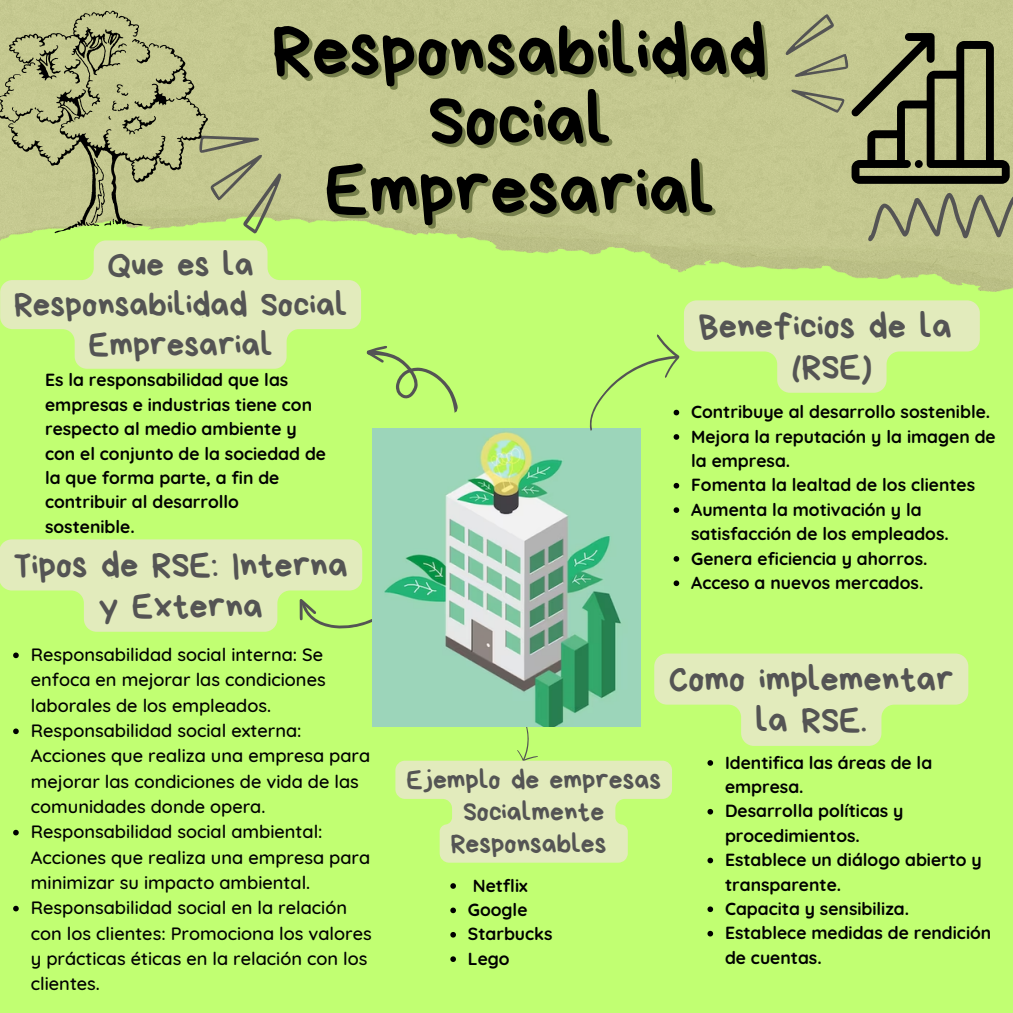
<style>
.page{position:relative;width:1013px;height:1013px;background:#fff}
.page>*{position:absolute;margin:0;border:0;box-sizing:border-box;transform-origin:0 0}
.t1{font:73.75px "Bryndan Write";color:#000}
.t2{font:36.25px/41.2px "Bryndan Write";color:#545454;text-align:center}
.t3{font:34.75px/39.6px "Bryndan Write";color:#545454;text-align:center}
.t4{font:27.5px/31.9px "Bryndan Write";color:#545454;text-align:center}
.t5{font:500 18.12px/25.2px "Quicksand";color:#000}
.t6{font:700 17.5px/24.4px "Quicksand";color:#000}
</style>
<div class="page">
<div style="left:0;top:0;width:1012px;height:1012px;background:#c1ff72"></div>
<img style="left:0;top:0;width:1012px;height:291px">
<svg style="left:868px;top:193px;width:144px;height:48px;background:#acaf82"></svg>
<svg style="left:366px;top:346px;width:92px;height:67px"></svg>
<img style="left:372px;top:428px;width:268px;height:298px">
<svg style="left:0;top:11px;width:304px;height:228px;background:#b6bd83"></svg>
<svg style="left:774px;top:12px;width:235px;height:172px;background:#9ea174"></svg>
<svg style="left:0;top:240px;width:361px;height:129px;fill:#e2ebbc"></svg>
<svg style="left:0;top:539px;width:419px;height:97px"></svg>
<svg style="left:13px;top:652px;width:6px;height:6px"></svg>
<svg style="left:13px;top:728px;width:6px;height:6px"></svg>
<svg style="left:13px;top:829px;width:6px;height:6px"></svg>
<svg style="left:13px;top:905px;width:6px;height:6px"></svg>
<svg style="left:579px;top:300px;width:400px;height:147px"></svg>
<svg style="left:673px;top:483px;width:6px;height:5px"></svg>
<svg style="left:673px;top:507px;width:6px;height:6px"></svg>
<svg style="left:673px;top:556px;width:6px;height:5px"></svg>
<svg style="left:673px;top:580px;width:6px;height:6px"></svg>
<svg style="left:707px;top:906px;width:6px;height:6px"></svg>
<svg style="left:707px;top:930px;width:6px;height:6px"></svg>
<svg style="left:395px;top:653px;width:573px;height:210px"></svg>
<svg style="left:450px;top:883px;width:6px;height:5px"></svg>
<svg style="left:450px;top:907px;width:6px;height:6px"></svg>
<svg style="left:450px;top:932px;width:6px;height:5px"></svg>
<svg style="left:450px;top:956px;width:6px;height:6px"></svg>
<p class="t1" style="left:272px;top:14px;width:496px">Responsabilidad</p>
<p class="t1" style="left:428px;top:83px;width:185px">Social</p>
<p class="t1" style="left:324px;top:153px;width:391px">Empresarial</p>
<p class="t3" style="left:14px;top:245px;width:334px">Que es la<br>Responsabilidad Social<br>Empresarial</p>
<p class="t6" style="left:45px;top:367px;width:282px">Es la responsabilidad que las empresas e industrias tiene con respecto al medio ambiente y con el conjunto de la sociedad de la que forma parte, a fin de contribuir al desarrollo sostenible.</p>
<p class="t2" style="left:14px;top:544px;width:336px">Tipos de RSE: Interna y Externa</p>
<p class="t5" style="left:31px;top:641px;width:296px">Responsabilidad social interna: Se enfoca en mejorar las condiciones laborales de los empleados.</p>
<h4 class="t5" style="left:31px;top:717px;width:341px">Responsabilidad social externa:<br>Acciones que realiza una empresa para mejorar las condiciones de vida de las comunidades donde opera.</h4>
<p class="t5" style="left:31px;top:818px;width:341px">Responsabilidad social ambiental:<br>Acciones que realiza una empresa para minimizar su impacto ambiental.</p>
<p class="t5" style="left:31px;top:894px;width:342px">Responsabilidad social en la relación con los clientes: Promociona los valores y prácticas éticas en la relación con los clientes.</p>
<p class="t2" style="left:698px;top:305px;width:255px">Beneficios de la (RSE)</p>
<p class="t6" style="left:691px;top:399px;width:300px">Contribuye al desarrollo sostenible.</p>
<p class="t6" style="left:691px;top:424px;width:306px">Mejora la reputación y la imagen de la empresa.</p>
<p class="t6" style="left:691px;top:472px;width:285px">Fomenta la lealtad de los clientes</p>
<p class="t6" style="left:691px;top:497px;width:259px">Aumenta la motivación y la satisfacción de los empleados.</p>
<p class="t6" style="left:691px;top:545px;width:238px">Genera eficiencia y ahorros.</p>
<p class="t6" style="left:691px;top:570px;width:234px">Acceso a nuevos mercados.</p>
<p class="t4" style="left:406px;top:763px;width:256px">Ejemplo de empresas<br>Socialmente<br>Responsables</p>
<p class="t6" style="left:473px;top:872px;width:56px">Netflix</p>
<p class="t6" style="left:468px;top:897px;width:61px">Google</p>
<p class="t6" style="left:468px;top:921px;width:86px">Starbucks</p>
<p class="t6" style="left:468px;top:946px;width:43px">Lego</p>
<p class="t2" style="left:668px;top:658px;width:286px">Como implementar la RSE.</p>
<p class="t6" style="left:725px;top:749px;width:209px">Identifica las áreas de la empresa.</p>
<p class="t6" style="left:725px;top:798px;width:180px">Desarrolla políticas y procedimientos.</p>
<p class="t6" style="left:725px;top:847px;width:258px">Establece un diálogo abierto y transparente.</p>
<p class="t6" style="left:725px;top:896px;width:186px">Capacita y sensibiliza.</p>
<p class="t6" style="left:725px;top:920px;width:268px">Establece medidas de rendición de cuentas.</p>
</div>
